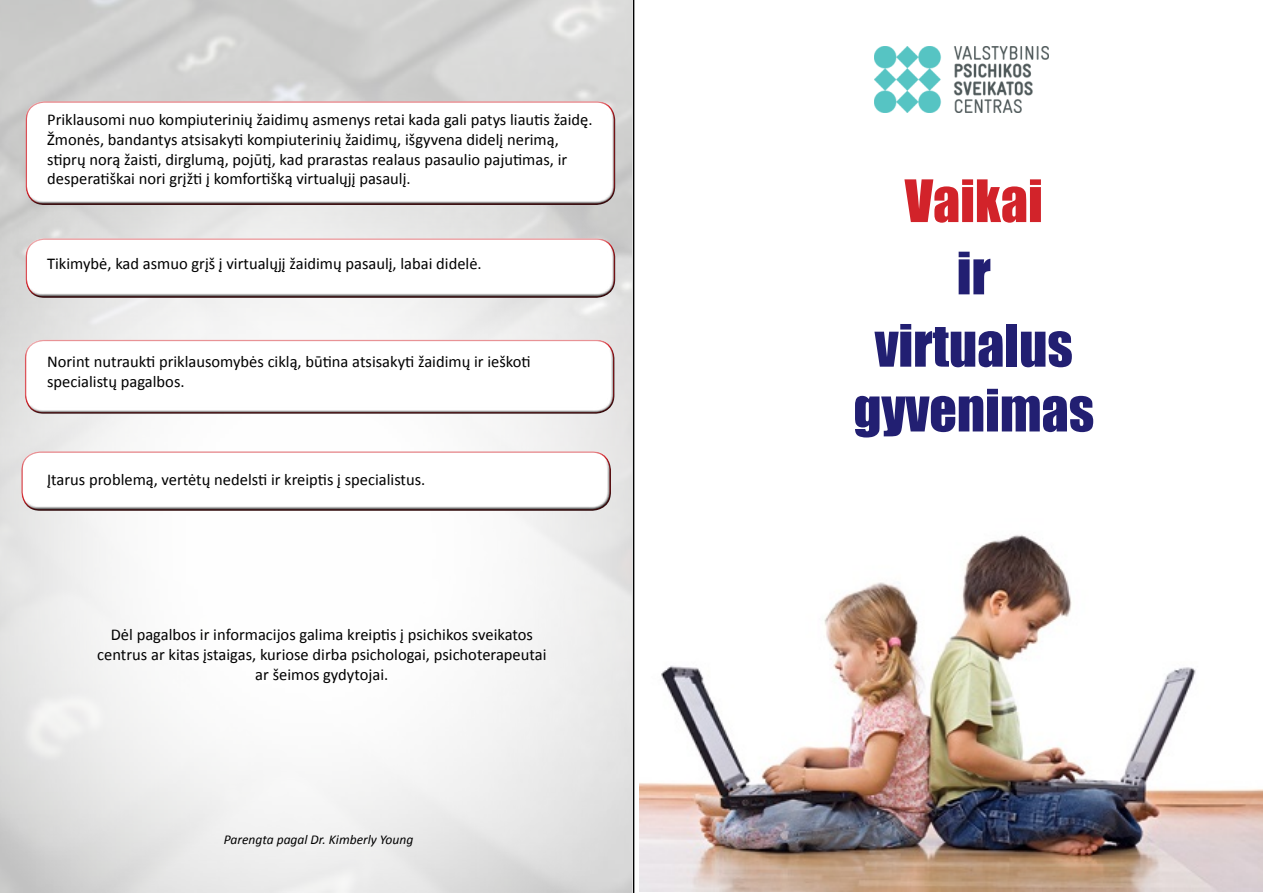
<style>
.page{position:relative;width:1263px;height:893px;background:#fff}
.page>*{position:absolute;margin:0;border:0;box-sizing:border-box;transform-origin:0 0}
.t1{font:54px/72.3px "Impact";color:#221f72;text-align:center}
.t2{font:54px "Impact";color:#d2232a}
.t3{font:16.5px/19.8px "Calibri";color:#000}
.t4{font:italic 13.5px "Calibri";color:#000}
</style>
<div class="page">
<svg style="left:0;top:72px;width:635px;height:821px"></svg>
<div style="left:24px;top:99px;width:592px;height:99px;background:#fff;opacity:.75"></div>
<div style="left:25px;top:106px;width:593px;height:100px;background:#fff"></div>
<div style="left:24px;top:237px;width:592px;height:54px;background:#fff;opacity:.75"></div>
<div style="left:25px;top:244px;width:593px;height:54px;background:#000;opacity:.75"></div>
<div style="left:20px;top:449px;width:592px;height:55px;background:#fff;opacity:.75"></div>
<div style="left:20px;top:457px;width:594px;height:54px;background:#000;opacity:.75"></div>
<div style="left:23px;top:338px;width:592px;height:68px;background:#fff;opacity:.75"></div>
<div style="left:24px;top:345px;width:593px;height:69px;background:#fff"></div>
<hr style="left:633px;top:0;width:1px;height:893px;background:#000">
<img style="left:875px;top:46px;width:173px;height:66px">
<img style="left:639px;top:534px;width:624px;height:358px">
<p class="t3" style="left:47px;top:110px;width:547px">Priklausomi nuo kompiuterinių žaidimų asmenys retai kada gali patys liautis žaidę.<br>Žmonės, bandantys atsisakyti kompiuterinių žaidimų, išgyvena didelį nerimą, stiprų norą žaisti, dirglumą, pojūtį, kad prarastas realaus pasaulio pajutimas, ir desperatiškai nori grįžti į komfortišką virtualųjį pasaulį.</p>
<p class="t3" style="left:47px;top:254px;width:436px">Tikimybė, kad asmuo grįš į virtualųjį žaidimų pasaulį, labai didelė.</p>
<p class="t3" style="left:47px;top:352px;width:485px">Norint nutraukti priklausomybės ciklą, būtina atsisakyti žaidimų ir ieškoti specialistų pagalbos.</p>
<p class="t3" style="left:47px;top:469px;width:380px">Įtarus problemą, vertėtų nedelsti ir kreiptis į specialistus.</p>
<p class="t3" style="left:97px;top:625px;width:451px;text-align:center">Dėl pagalbos ir informacijos galima kreiptis į psichikos sveikatos centrus ar kitas įstaigas, kuriose dirba psichologai, psichoterapeutai ar šeimos gydytojai.</p>
<p class="t4" style="left:224px;top:830px;width:191px">Parengta pagal Dr. Kimberly Young</p>
<h1 class="t2" style="left:905px;top:159px;width:140px">Vaikai</h1>
<h1 class="t1" style="left:875px;top:236px;width:200px">ir virtualus</h1>
<h1 class="t1" style="left:853px;top:373px;width:242px">gyvenimas</h1>
</div>
